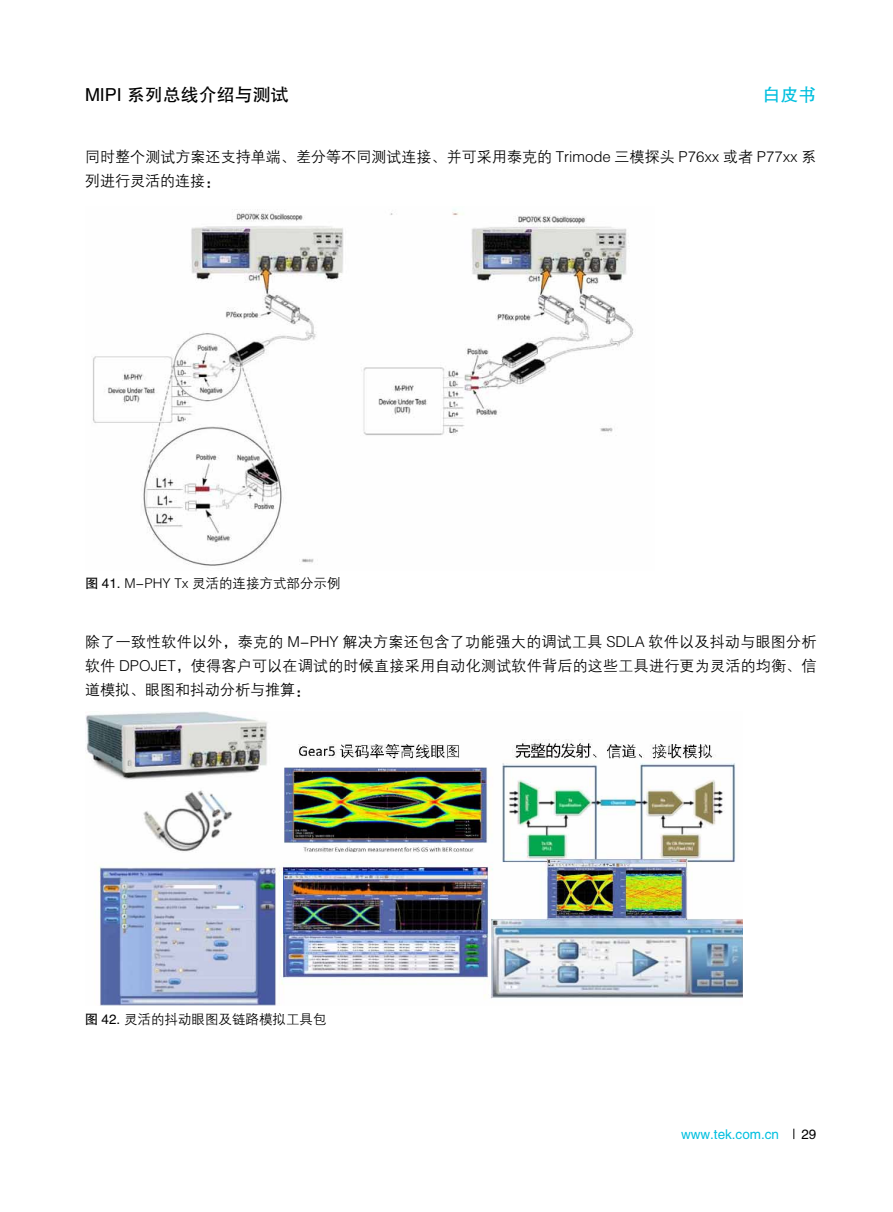
<style>
.page{position:relative;width:893px;height:1212px;background:#fff}
.page>*{position:absolute;margin:0;border:0;box-sizing:border-box;transform-origin:0 0}
.t1{font:18px "FZHTJW GB1 0";color:#000}
.t2{font:18px "FZHTJW GB1 0";color:#00bfdf}
.t3{font:15px/24px "FZZDXJW GB1 0";letter-spacing:.005em;color:#000}
.t4{font:13.5px "FZZDXJW GB1 0";color:#000}
.t5{font:13.5px "FZHTJW GB1 0";color:#00bfdf}
.t6{font:13.5px "FZHTJW GB1 0";color:#000}
.s1{font-family:"FZHTJW GB1 0"}
</style>
<div class="page">
<img style="left:93px;top:209px;width:541px;height:357px">
<img style="left:85px;top:711px;width:658px;height:294px">
<p class="t1" style="left:85px;top:84px;width:205px">MIPI 系列总线介绍与测试</p>
<p class="t2" style="left:762px;top:84px;width:55px">白皮书</p>
<p class="t3" style="left:85px;top:145px;width:733px">同时整个测试方案还支持单端、差分等不同测试连接、并可采用泰克的 Trimode 三模探头 P76xx 或者 P77xx 系列进行灵活的连接：</p>
<p class="t4" style="left:85px;top:576px;width:257px"><span class="s1">图 41.</span> M-PHY Tx 灵活的连接方式部分示例</p>
<p class="t3" style="left:85px;top:631px;width:733px;text-align:justify">除了一致性软件以外，泰克的 M-PHY 解决方案还包含了功能强大的调试工具 SDLA 软件以及抖动与眼图分析软件 DPOJET，使得客户可以在调试的时候直接采用自动化测试软件背后的这些工具进行更为灵活的均衡、信道模拟、眼图和抖动分析与推算：</p>
<p class="t4" style="left:85px;top:1012px;width:243px"><span class="s1">图 42.</span> 灵活的抖动眼图及链路模拟工具包</p>
<p class="t5" style="left:681px;top:1126px;width:99px">www.tek.com.cn</p>
<p class="t6" style="left:801px;top:1126px;width:16px">29</p>
</div>
